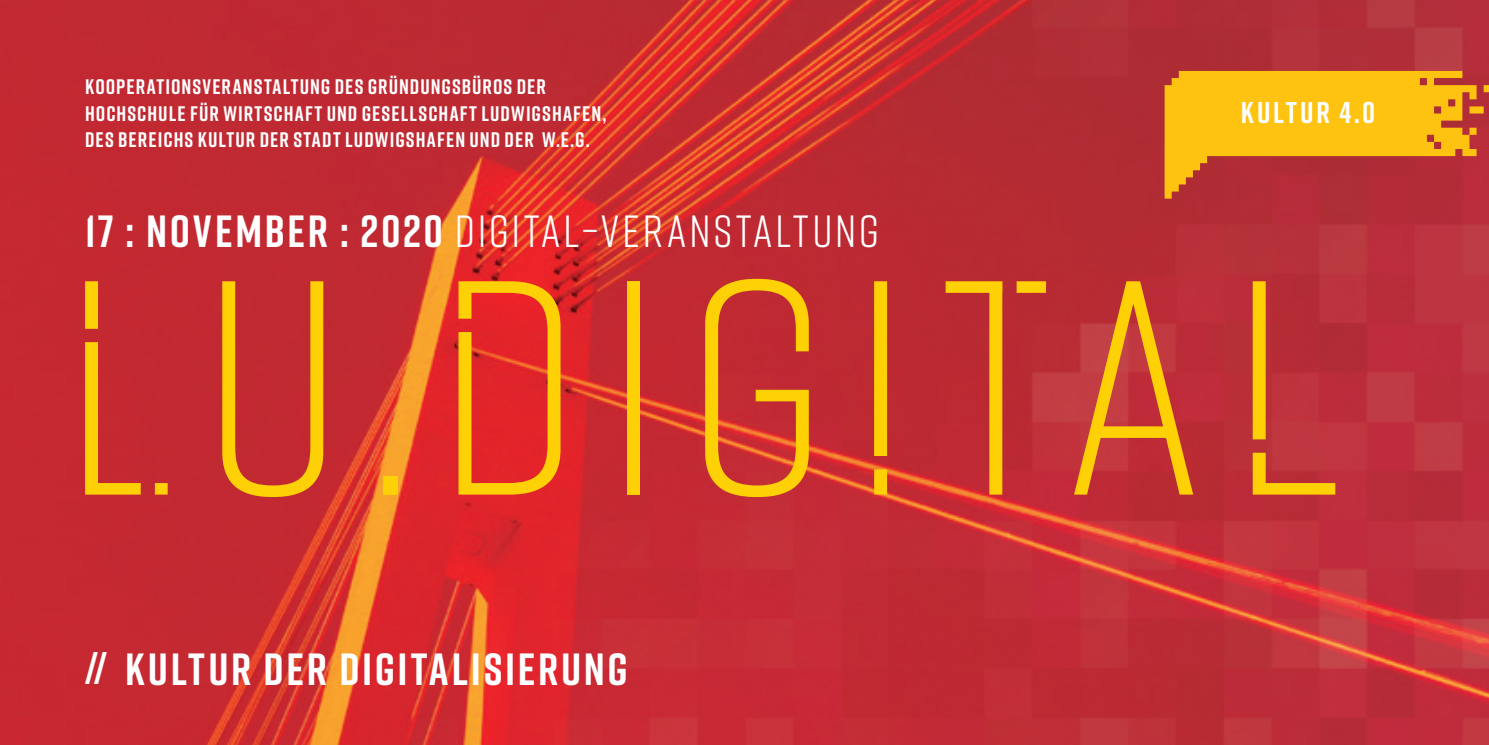
<style>
.page{position:relative;width:1489px;height:745px;background:#fff}
.page>*{position:absolute;margin:0;border:0;box-sizing:border-box;transform-origin:0 0}
.t1{font:45px "Rift";letter-spacing:.065em;color:#fff}
.t2{font:700 45px "Rift";letter-spacing:.055em;color:#fff}
.t3{font:700 30px "Rift";letter-spacing:.09em;color:#fff}
.t4{font:700 21px/26.2px "Rift";letter-spacing:.05em;color:#fff}
.s1{font-weight:700}
.s2{font-size:40px}
</style>
<div class="page">
<div style="left:0;top:0;width:71px;height:744px;background:#c52931"></div>
<img style="left:71px;top:0;width:1417px;height:744px">
<svg style="left:85px;top:281px;width:83px;height:213px;background:#cd4629"></svg>
<svg style="left:222px;top:281px;width:101px;height:215px;background:#d25725"></svg>
<div style="left:383px;top:476px;width:15px;height:18px;background:#fed006"></div>
<svg style="left:458px;top:281px;width:102px;height:213px;background:#ea591e"></svg>
<div style="left:626px;top:281px;width:13px;height:213px;background:#fed006"></div>
<svg style="left:705px;top:279px;width:103px;height:217px;background:#d55e25"></svg>
<svg style="left:874px;top:281px;width:13px;height:213px;background:#fac409"></svg>
<svg style="left:945px;top:281px;width:100px;height:213px;background:#c8492b"></svg>
<svg style="left:1073px;top:281px;width:120px;height:213px;background:#cc562e"></svg>
<svg style="left:1252px;top:281px;width:83px;height:213px;background:#c64e30"></svg>
<svg style="left:1164px;top:71px;width:324px;height:127px;background:#e28b1e"></svg>
<p class="t4" style="left:85px;top:74px;width:522px">KOOPERATIONSVERANSTALTUNG DES GRÜNDUNGSBÜROS DER<br>HOCHSCHULE FÜR WIRTSCHAFT UND GESELLSCHAFT LUDWIGSHAFEN,<br>DES BEREICHS KULTUR DER STADT LUDWIGSHAFEN UND DER W.E.G.</p>
<h1 class="t1" style="left:85px;top:199px;width:795px"><span class="s1">17 : NOVEMBER : 2020</span> DIGITAL–VERANSTALTUNG</h1>
<h1 class="t2" style="left:85px;top:636px;width:544px"><span class="s2">//</span> KULTUR DER DIGITALISIERUNG</h1>
<h2 class="t3" style="left:1240px;top:91px;width:136px">KULTUR 4.0</h2>
</div>
